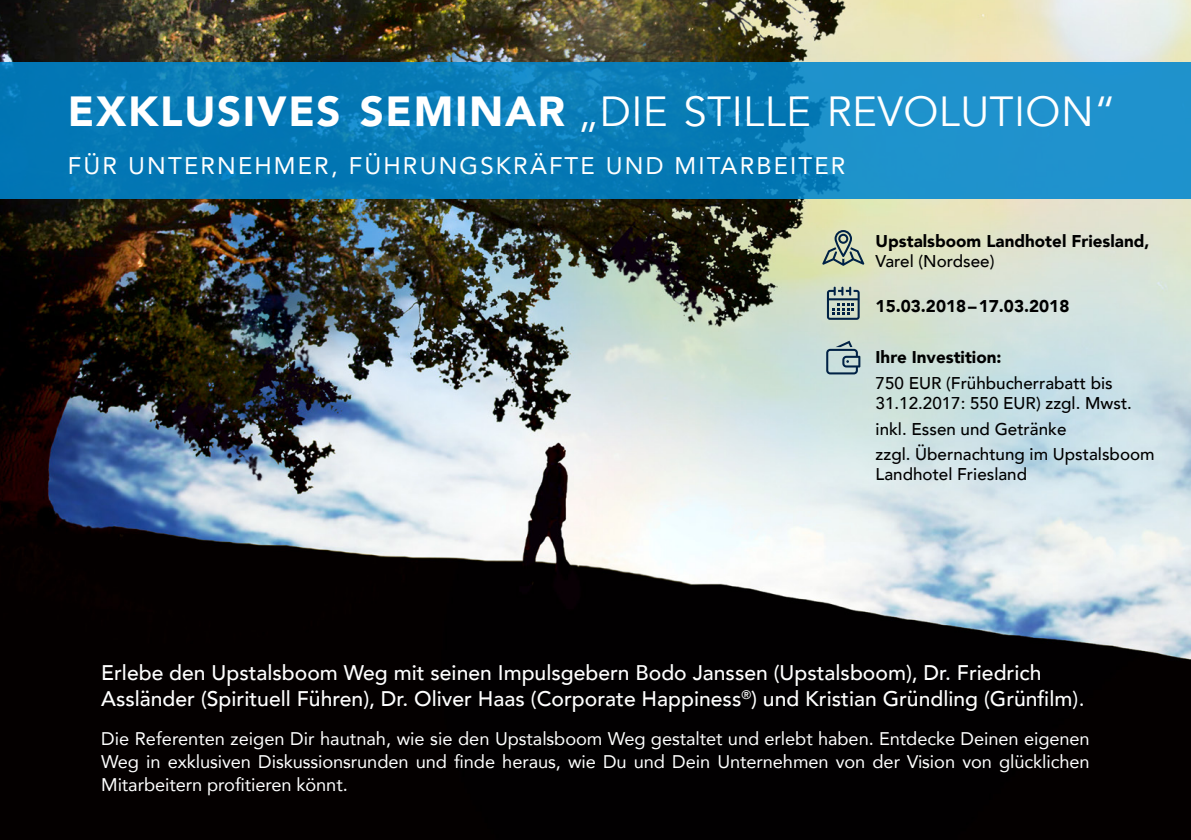
<style>
.page{position:relative;width:1191px;height:840px;background:#fff}
.page>*{position:absolute;margin:0;border:0;box-sizing:border-box;transform-origin:0 0}
.t1{font:42px "Avenir";letter-spacing:.01em;color:#fff}
.t2{font:24px "Avenir";letter-spacing:.09em;color:#fff}
.t3{font:500 21.2px/26.8px "Avenir";color:#fff}
.t4{font:18.2px/23px "Avenir";letter-spacing:-.005em;color:#fff;text-align:justify}
.t5{font:500 17px/20px "Avenir";color:#000}
.t6{font:900 17px "Avenir";color:#000}
.s1{font-weight:900}
.s2{font-weight:400}
</style>
<div class="page">
<img style="left:0;top:0;width:1191px;height:839px">
<svg style="left:0;top:62px;width:1191px;height:136px;background:#0e81bd"></svg>
<svg style="left:822px;top:230px;width:42px;height:36px;background:#a4b09a"></svg>
<svg style="left:827px;top:286px;width:32px;height:33px"></svg>
<svg style="left:826px;top:340px;width:34px;height:34px"></svg>
<h1 class="t1" style="left:68px;top:86px;width:1049px"><span class="s1">EXKLUSIVES SEMINAR</span> „DIE STILLE REVOLUTION“</h1>
<h2 class="t2" style="left:68px;top:146px;width:779px">FÜR UNTERNEHMER, FÜHRUNGSKRÄFTE UND MITARBEITER</h2>
<p class="t6" style="left:875px;top:226px;width:275px">Upstalsboom Landhotel Friesland,</p>
<p class="t5" style="left:875px;top:250px;width:120px">Varel (Nordsee)</p>
<p class="t6" style="left:875px;top:291px;width:195px">15.03.2018–17.03.2018</p>
<p class="t6" style="left:875px;top:342px;width:127px">Ihre Investition:</p>
<p class="t5" style="left:875px;top:372px;width:258px">750 EUR (Frühbucherrabatt bis<br>31.12.2017: 550 EUR) zzgl. Mwst.</p>
<p class="t5" style="left:875px;top:415px;width:280px;line-height:25.6px">inkl. Essen und Getränke<br>zzgl. Übernachtung im Upstalsboom</p>
<p class="t5" style="left:875px;top:463px;width:153px">Landhotel Friesland</p>
<p class="t3" style="left:101px;top:657px;width:985px">Erlebe den Upstalsboom Weg mit seinen Impulsgebern Bodo Janssen (Upstalsboom), Dr. Friedrich<br>Assländer (Spirituell Führen), Dr. Oliver Haas (Corporate Happiness<sup>®</sup>) und Kristian Gründling (Grünfilm<span class="s2">).</span></p>
<p class="t4" style="left:101px;top:725px;width:990px">Die Referenten zeigen Dir hautnah, wie sie den Upstalsboom Weg gestaltet und erlebt haben. Entdecke Deinen eigenen Weg in exklusiven Diskussionsrunden und finde heraus, wie Du und Dein Unternehmen von der Vision von glücklichen Mitarbeitern profitieren könnt.</p>
</div>
